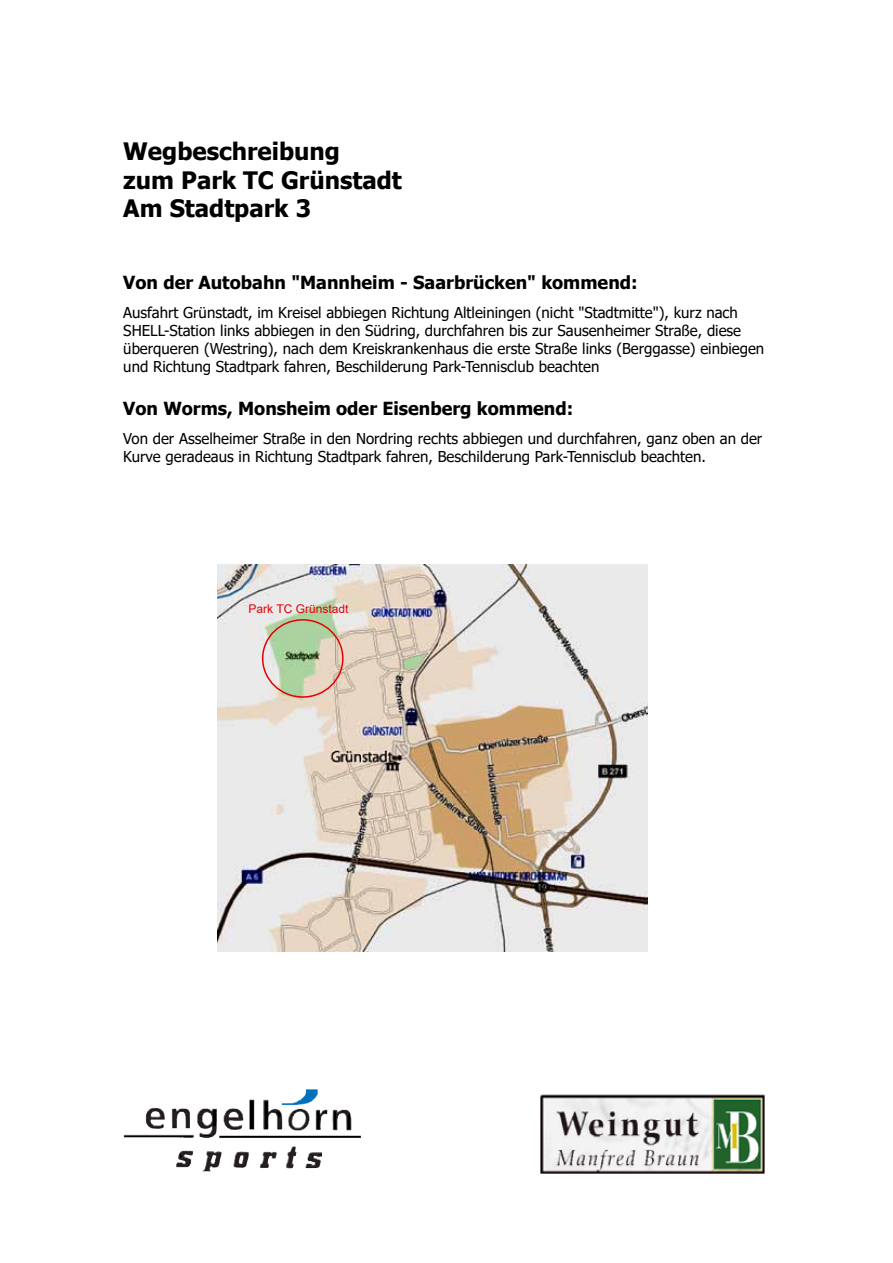
<style>
.page{position:relative;width:893px;height:1263px;background:#fff}
.page>*{position:absolute;margin:0;border:0;box-sizing:border-box;transform-origin:0 0}
.t1{font:700 24px/28.8px "Tahoma";color:#000}
.t2{font:700 18px "Tahoma";color:#000}
.t3{font:15px/18px "Tahoma";color:#000}
.t4{font:12px "Arial";color:#e60005}
</style>
<div class="page">
<img style="left:218px;top:564px;width:430px;height:387px">
<div style="left:262px;top:619px;width:82px;height:79px;border:2px solid #e60004;border-radius:50%"></div>
<img style="left:145px;top:1089px;width:173px;height:41px">
<img style="left:540px;top:1094px;width:225px;height:80px">
<h1 class="t1" style="left:123px;top:138px;width:280px">Wegbeschreibung<br>zum Park TC Grünstadt<br>Am Stadtpark 3</h1>
<p class="t2" style="left:123px;top:270px;width:516px">Von der Autobahn "Mannheim - Saarbrücken" kommend:</p>
<p class="t3" style="left:123px;top:304px;width:642px">Ausfahrt Grünstadt, im Kreisel abbiegen Richtung Altleiningen (nicht "Stadtmitte"), kurz nach SHELL-Station links abbiegen in den Südring, durchfahren bis zur Sausenheimer Straße, diese überqueren (Westring), nach dem Kreiskrankenhaus die erste Straße links (Berggasse) einbiegen und Richtung Stadtpark fahren, Beschilderung Park-Tennisclub beachten</p>
<p class="t2" style="left:123px;top:396px;width:451px">Von Worms, Monsheim oder Eisenberg kommend:</p>
<p class="t3" style="left:123px;top:430px;width:640px">Von der Asselheimer Straße in den Nordring rechts abbiegen und durchfahren, ganz oben an der<br>Kurve geradeaus in Richtung Stadtpark fahren, Beschilderung Park-Tennisclub beachten.</p>
<p class="t4" style="left:249px;top:600px;width:101px">Park TC Grünstadt</p>
</div>
